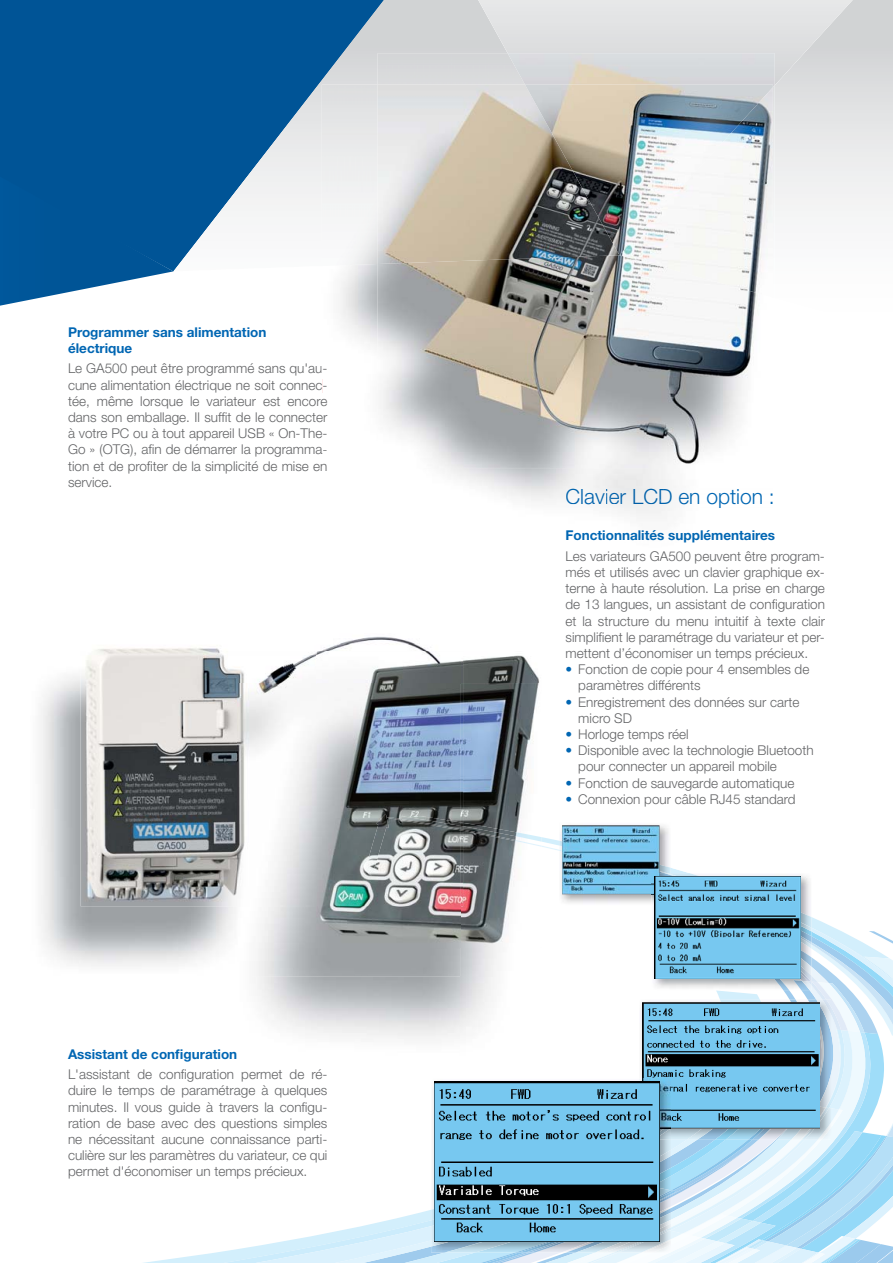
<style>
.page{position:relative;width:893px;height:1263px;background:#fff}
.page>*{position:absolute;margin:0;border:0;box-sizing:border-box;transform-origin:0 0}
.t1{font:300 21px "Helvetica Neue LT Pro";color:#0066b3}
.t2{font:300 13.5px/16.2px "Helvetica Neue LT Pro";color:#636466;text-align:justify}
.t3{font:700 13.5px/16.2px "Helvetica Neue LT Pro";color:#0066b3}
.s1{color:#0061aa}
.s2{color:#0062ac}
.s3{color:#0062ad}
.s4{color:#0060a9}
.s5{color:#005ea6}
.s6{color:#0063ae}
.s7{color:#0065b1}
.s8{color:#0064b0}
.s9{color:#0066b2}
.s10{color:#0066b3}
</style>
<div class="page">
<svg style="left:0;top:271px;width:173px;height:35px"></svg>
<div style="left:0;top:0;width:173px;height:271px;background:#005496"></div>
<img style="left:559px;top:825px;width:110px;height:78px">
<img style="left:559px;top:841px;width:112px;height:32px">
<img style="left:562px;top:825px;width:97px;height:69px">
<img style="left:671px;top:874px;width:138px;height:7px">
<img style="left:800px;top:886px;width:11px;height:41px">
<img style="left:652px;top:894px;width:3px;height:11px">
<svg style="left:659px;top:871px;width:12px;height:5px"></svg>
<img style="left:652px;top:873px;width:7px;height:21px">
<img style="left:655px;top:876px;width:145px;height:51px">
<svg style="left:219px;top:927px;width:674px;height:336px"></svg>
<img style="left:644px;top:1240px;width:27px;height:12px">
<img style="left:660px;top:1128px;width:11px;height:12px">
<img style="left:642px;top:1078px;width:29px;height:50px">
<img style="left:434px;top:1081px;width:226px;height:160px">
<svg style="left:173px;top:0;width:305px;height:271px"></svg>
<svg style="left:478px;top:0;width:415px;height:217px;background:#e1e2e3"></svg>
<img style="left:322px;top:266px;width:348px;height:250px">
<div style="left:566px;top:488px;width:106px;height:20px;background:#f1f1f2"></div>
<svg style="left:322px;top:380px;width:5px;height:93px"></svg>
<img style="left:322px;top:85px;width:56px;height:181px">
<img style="left:773px;top:87px;width:2px;height:130px">
<div style="left:378px;top:53px;width:130px;height:32px;background:#d8d9db"></div>
<img style="left:508px;top:53px;width:267px;height:34px">
<img style="left:378px;top:264px;width:379px;height:204px">
<img style="left:378px;top:85px;width:241px;height:179px">
<img style="left:525px;top:85px;width:248px;height:170px">
<img style="left:619px;top:87px;width:154px;height:210px">
<img style="left:40px;top:676px;width:198px;height:300px">
<img style="left:95px;top:636px;width:332px;height:19px">
<img style="left:81px;top:655px;width:236px;height:251px">
<img style="left:238px;top:947px;width:302px;height:108px">
<img style="left:238px;top:906px;width:222px;height:70px">
<img style="left:238px;top:683px;width:79px;height:223px">
<img style="left:463px;top:655px;width:78px;height:292px">
<img style="left:317px;top:651px;width:146px;height:255px">
<img style="left:317px;top:655px;width:143px;height:28px">
<img style="left:460px;top:683px;width:80px;height:264px">
<img style="left:463px;top:823px;width:77px;height:7px">
<img style="left:463px;top:830px;width:77px;height:16px">
<img style="left:317px;top:906px;width:143px;height:41px">
<svg style="left:460px;top:822px;width:3px;height:9px"></svg>
<img style="left:400px;top:816px;width:60px;height:2px">
<img style="left:389px;top:818px;width:71px;height:12px">
<img style="left:366px;top:814px;width:23px;height:54px">
<p class="t3" style="left:68px;top:325px;width:200px">Programmer sans alimentation électrique</p>
<p class="t2" style="left:68px;top:362px;width:261px">Le GA500 peut être programmé sans qu'au&shy;cune alimentation électrique ne soit connec&shy;tée, même lorsque le variateur est encore dans son emballage. Il suffit de le connecter à votre PC ou à tout appareil USB « On-The-Go » (OTG), afin de démarrer la programma&shy;tion et de profiter de la simplicité de mise en service.</p>
<p class="t3" style="left:68px;top:1047px;width:171px">Assistant de configuration</p>
<p class="t2" style="left:68px;top:1068px;width:261px">L'assistant de configuration permet de ré&shy;duire le temps de paramétrage à quelques minutes. Il vous guide à travers la configu&shy;ration de base avec des questions simples ne nécessitant aucune connaissance parti&shy;culière sur les paramètres du variateur, ce qui permet d'économiser un temps précieux.</p>
<h1 class="t1" style="left:565px;top:489px;width:211px"><span class="s1">C</span><span class="s2">l</span><span class="s3">a</span><span class="s2">v</span><span class="s4">ier</span> <span class="s5">L</span><span class="s4">C</span><span class="s1">D</span> <span class="s6">e</span><span class="s7">n</span> option :</h1>
<p class="t3" style="left:565px;top:529px;width:211px">Fonctionna<span class="s8">lités su</span><span class="s9">pp</span>lémentaires</p>
<p class="t2" style="left:565px;top:549px;width:261px">Les variateurs GA500 peuvent être program&shy;més et utilisés avec un clavier graphique ex&shy;terne à haute résolution. La prise en charge de 13 langues, un assistant de configuration et la structure du menu intuitif à texte clair simplifient le paramétrage du variateur et per&shy;mettent d’économiser un temps précieux.</p>
<p class="t2" style="left:578px;top:663px;width:233px;text-indent:-13px"><span class="s10">•</span> Fonction de copie pour 4 ensembles de paramètres différents</p>
<p class="t2" style="left:578px;top:695px;width:223px;text-indent:-13px"><span class="s10">•</span> Enregistrement des données sur carte micro SD</p>
<p class="t2" style="left:565px;top:728px;width:125px"><span class="s10">•</span> Horloge temps réel</p>
<p class="t2" style="left:578px;top:744px;width:237px;text-indent:-13px"><span class="s10">•</span> Disponible avec la technologie Bluetooth pour connecter un appareil mobile</p>
<p class="t2" style="left:565px;top:776px;width:230px"><span class="s10">•</span> Fonction de sauvegarde automatique</p>
<p class="t2" style="left:565px;top:792px;width:232px"><span class="s10">•</span> Connexion pour câble RJ45 standard</p>
</div>
